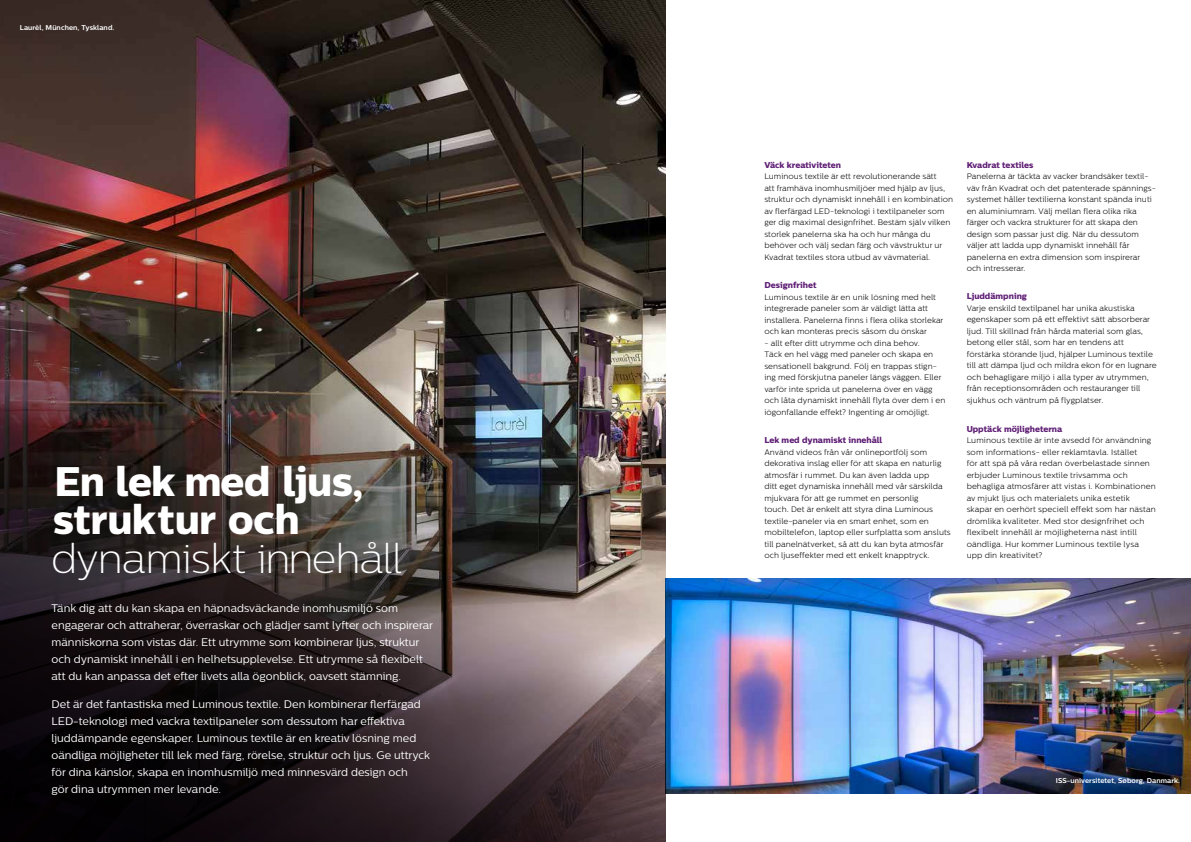
<style>
.page{position:relative;width:1191px;height:842px;background:#fff}
.page>*{position:absolute;margin:0;border:0;box-sizing:border-box;transform-origin:0 0}
.t1{font:41.3px/38.2px "Centrale Sans X Bold";letter-spacing:-.015em;color:#fff}
.t2{font:41.3px "Centrale Sans X Light";letter-spacing:-.025em;color:#fff}
.t3{font:11px/17px "Centrale Sans";color:#fff}
.t4{font:8.5px "Centrale Sans X Bold";color:#602076}
.t5{font:300 8px/11.5px "Centrale Sans";color:#000}
.t6{font:700 7px "Centrale Sans";letter-spacing:.01em;color:#fff}
</style>
<div class="page">
<img style="left:665px;top:578px;width:526px;height:215px">
<img style="left:0;top:0;width:665px;height:842px">
<p class="t6" style="left:20px;top:24px;width:96px">Laurèl, München, Tyskland.</p>
<h1 class="t1" style="left:53px;top:462px;width:312px">En lek med ljus, struktur och</h1>
<h1 class="t2" style="left:51px;top:535px;width:353px">dynamiskt innehåll</h1>
<p class="t3" style="left:52px;top:600px;width:383px">Tänk dig att du kan skapa en häpnadsväckande inomhusmiljö som engagerar och attraherar, överraskar och glädjer samt lyfter och inspirerar människorna som vistas där. Ett utrymme som kombinerar ljus, struktur och dynamiskt innehåll i en helhetsupplevelse. Ett utrymme så flexibelt att du kan anpassa det efter livets alla ögonblick, oavsett stämning.</p>
<p class="t3" style="left:52px;top:696px;width:380px">Det är det fantastiska med Luminous textile. Den kombinerar flerfärgad LED-teknologi med vackra textilpaneler som dessutom har effektiva ljuddämpande egenskaper. Luminous textile är en kreativ lösning med oändliga möjligheter till lek med färg, rörelse, struktur och ljus. Ge uttryck för dina känslor, skapa en inomhusmiljö med minnesvärd design och<br>gör dina utrymmen mer levande.</p>
<p class="t4" style="left:764px;top:159px;width:78px">Väck kreativiteten</p>
<p class="t5" style="left:764px;top:171px;width:190px">Luminous textile är ett revolutionerande sätt<br>att framhäva inomhusmiljöer med hjälp av ljus, struktur och dynamiskt innehåll i en kombination av flerfärgad LED-teknologi i textilpaneler som ger dig maximal designfrihet. Bestäm själv vilken storlek panelerna ska ha och hur många du behöver och välj sedan färg och vävstruktur ur Kvadrat textiles stora utbud av vävmaterial.</p>
<p class="t4" style="left:764px;top:280px;width:54px">Designfrihet</p>
<p class="t5" style="left:764px;top:291px;width:180px">Luminous textile är en unik lösning med helt integrerade paneler som är väldigt lätta att installera. Panelerna finns i flera olika storlekar och kan monteras precis såsom du önskar</p>
<p class="t5" style="left:764px;top:337px;width:183px">- allt efter ditt utrymme och dina behov.<br>Täck en hel vägg med paneler och skapa en sensationell bakgrund. Följ en trappas stign&shy;ing med förskjutna paneler längs väggen. Eller varför inte sprida ut panelerna över en vägg och låta dynamiskt innehåll flyta över dem i en iögonfallande effekt? Ingenting är omöjligt.</p>
<p class="t4" style="left:764px;top:435px;width:119px">Lek med dynamiskt innehåll</p>
<p class="t5" style="left:764px;top:446px;width:188px">Använd videos från vår onlineportfölj som dekorativa inslag eller för att skapa en naturlig atmosfär i rummet. Du kan även ladda upp<br>ditt eget dynamiska innehåll med vår särskilda mjukvara för att ge rummet en personlig<br>touch. Det är enkelt att styra dina Luminous textile-paneler via en smart enhet, som en mobiltelefon, laptop eller surfplatta som ansluts till panelnätverket, så att du kan byta atmosfär och ljuseffekter med ett enkelt knapptryck.</p>
<p class="t4" style="left:966px;top:159px;width:68px">Kvadrat textiles</p>
<p class="t5" style="left:966px;top:171px;width:189px">Panelerna är täckta av vacker brandsäker textil&shy;väv från Kvadrat och det patenterade spännings&shy;systemet håller textilierna konstant spända inuti en aluminiumram. Välj mellan flera olika rika färger och vackra strukturer för att skapa den design som passar just dig. När du dessutom väljer att ladda upp dynamiskt innehåll får panelerna en extra dimension som inspirerar och intresserar.</p>
<p class="t4" style="left:966px;top:291px;width:62px">Ljuddämpning</p>
<p class="t5" style="left:966px;top:302px;width:192px">Varje enskild textilpanel har unika akustiska egenskaper som på ett effektivt sätt absorberar ljud. Till skillnad från hårda material som glas, betong eller stål, som har en tendens att förstärka störande ljud, hjälper Luminous textile till att dämpa ljud och mildra ekon för en lugnare och behagligare miljö i alla typer av utrymmen, från receptionsområden och restauranger till sjukhus och väntrum på flygplatser.</p>
<p class="t4" style="left:966px;top:423px;width:97px">Upptäck möjligheterna</p>
<p class="t5" style="left:966px;top:435px;width:190px">Luminous textile är inte avsedd för användning som informations- eller reklamtavla. Istället<br>för att spä på våra redan överbelastade sinnen erbjuder Luminous textile trivsamma och behagliga atmosfärer att vistas i. Kombinationen av mjukt ljus och materialets unika estetik skapar en oerhört speciell effekt som har nästan drömlika kvaliteter. Med stor designfrihet och flexibelt innehåll är möjligheterna näst intill oändliga. Hur kommer Luminous textile lysa upp din kreativitet?</p>
<p class="t6" style="left:1055px;top:776px;width:126px">ISS-universitetet, Søborg, Danmark.</p>
</div>
